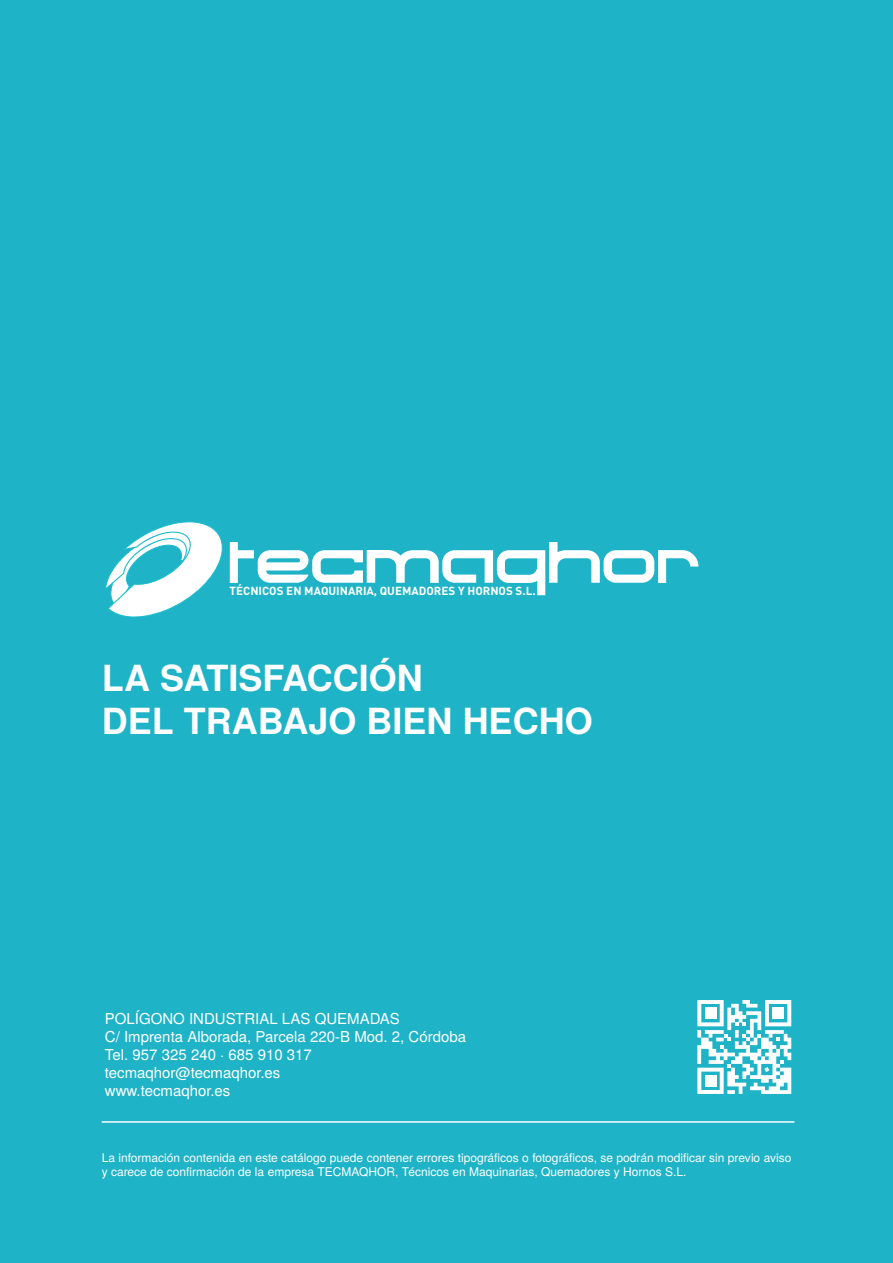
<style>
.page{position:relative;width:893px;height:1263px;background:#1fb3c7}
.page>*{position:absolute;margin:0;border:0;box-sizing:border-box;transform-origin:0 0}
.t1{font:700 36px "Te X Gyre Heros";color:#fff}
.t2{font:15px "Te X Gyre Heros";color:#fff}
.t3{font:12px/14.4px "Te X Gyre Heros";color:#fff}
.t4{font:700 11.55px "DIN Pro";color:#fff}
</style>
<div class="page">
<svg style="left:697px;top:1000px;width:94px;height:94px"></svg>
<div style="left:705px;top:1007px;width:11px;height:12px;background:#fff"></div>
<div style="left:772px;top:1007px;width:12px;height:12px;background:#fff"></div>
<div style="left:705px;top:1075px;width:11px;height:11px;background:#fff"></div>
<svg style="left:230px;top:542px;width:468px;height:53px"></svg>
<svg style="left:105px;top:521px;width:118px;height:96px"></svg>
<hr style="left:102px;top:1121px;width:692px;height:2px;background:#fff">
<p class="t4" style="left:230px;top:581px;width:308px">TÉCNICOS EN MAQUINARIA, QUEMADORES Y HORNOS S.L.</p>
<p class="t1" style="left:102px;top:650px;width:323px">LA SATISFACCIÓN</p>
<p class="t1" style="left:102px;top:693px;width:493px">DEL TRABAJO BIEN HECHO</p>
<p class="t2" style="left:105px;top:1006px;width:297px">POLÍGONO INDUSTRIAL LAS QUEMADAS</p>
<p class="t2" style="left:105px;top:1024px;width:363px">C/ Imprenta Alborada, Parcela 220-B Mod. 2, Córdoba</p>
<p class="t2" style="left:105px;top:1042px;width:209px">Tel. 957 325 240 · 685 910 317</p>
<p class="t2" style="left:105px;top:1060px;width:177px">tecmaqhor@tecmaqhor.es</p>
<p class="t2" style="left:105px;top:1078px;width:127px">www.tecmaqhor.es</p>
<p class="t3" style="left:102px;top:1149px;width:691px">La información contenida en este catálogo puede contener errores tipográficos o fotográficos, se podrán modificar sin previo aviso y carece de confirmación de la empresa TECMAQHOR, Técnicos en Maquinarias, Quemadores y Hornos S.L.</p>
</div>
